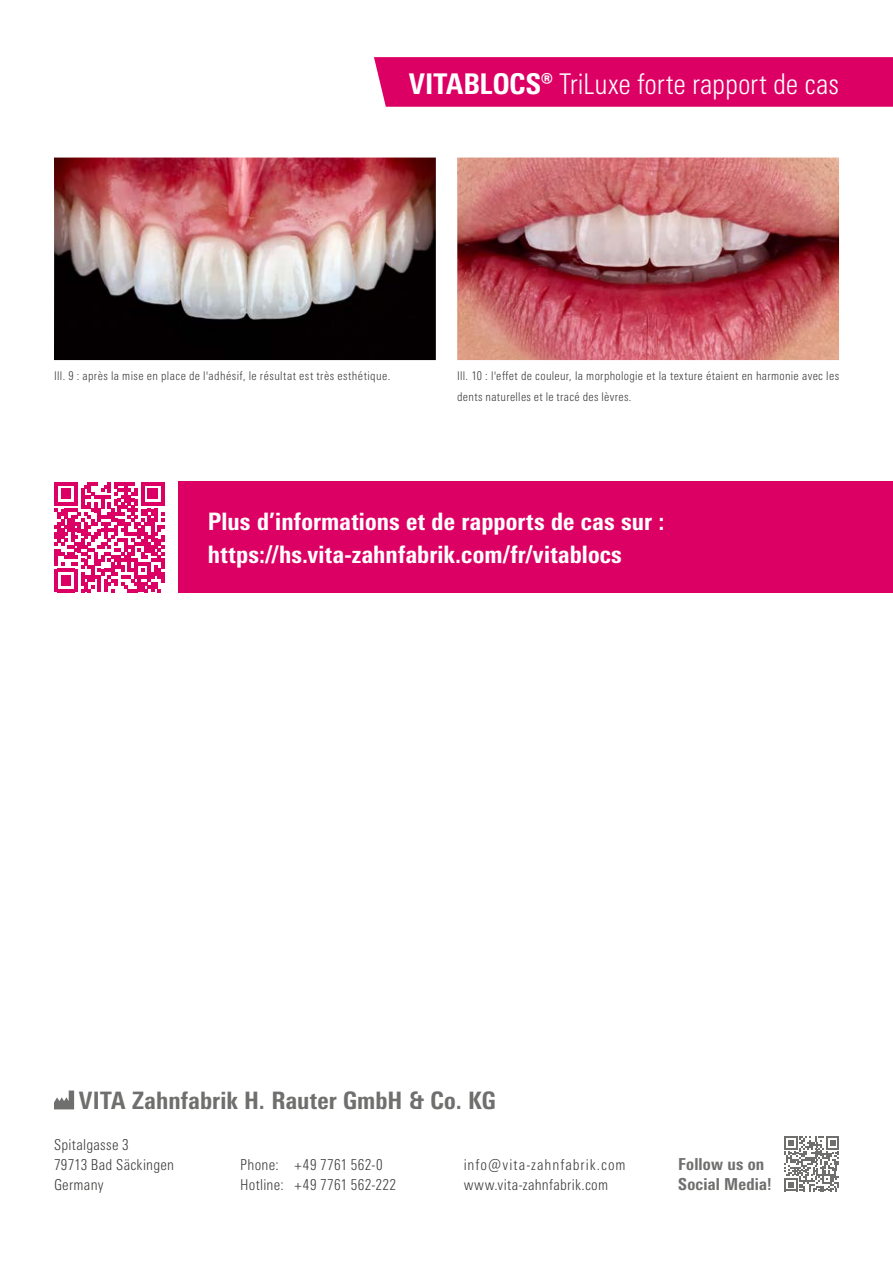
<style>
.page{position:relative;width:893px;height:1263px;background:#fff}
.page>*{position:absolute;margin:0;border:0;box-sizing:border-box;transform-origin:0 0}
.t1{font:300 condensed 28.5px "Univers Next Pro";color:#fff}
.t2{font:800 condensed 24px/33px "Univers Next Pro";letter-spacing:.01em;color:#fff}
.t3{font:800 condensed 24px "Univers Next Pro";letter-spacing:.005em;color:#6f6f6e}
.t4{font:800 condensed 16.5px/20.2px "Univers Next Pro";letter-spacing:.01em;color:#6f6f6e}
.t5{font:300 condensed 15px/20.2px "Univers Next Pro";letter-spacing:.025em;color:#3b3b3a}
.t6{font:300 condensed 15px/20.2px "Univers Next Pro";letter-spacing:.055em;color:#3b3b3a}
.t7{font:300 condensed 12px/20.2px "Univers Next Pro";letter-spacing:.03em;color:#3b3b3a}
.s1{font-weight:800}
</style>
<div class="page">
<img style="left:54px;top:158px;width:382px;height:202px">
<img style="left:457px;top:158px;width:382px;height:202px">
<svg style="left:54px;top:1090px;width:20px;height:19px"></svg>
<svg style="left:784px;top:1136px;width:55px;height:55px"></svg>
<div style="left:178px;top:481px;width:715px;height:112px;background:#dd0064"></div>
<svg style="left:54px;top:482px;width:110px;height:110px"></svg>
<div style="left:374px;top:57px;width:519px;height:50px;background:#dd0064"></div>
<h1 class="t1" style="left:409px;top:67px;width:432px"><span class="s1">VITABLOCS®</span> TriLuxe forte rapport de cas</h1>
<p class="t7" style="left:54px;top:366px;width:338px">Ill. 9 : après la mise en place de l'adhésif, le résultat est très esthétique.</p>
<p class="t7" style="left:457px;top:366px;width:383px">Ill. 10 : l'effet de couleur, la morphologie et la texture étaient en harmonie avec les dents naturelles et le tracé des lèvres.</p>
<h2 class="t2" style="left:208px;top:504px;width:458px">Plus d’informations et de rapports de cas sur : https://hs.vita-zahnfabrik.com/fr/vitablocs</h2>
<h2 class="t3" style="left:79px;top:1086px;width:418px">VITA Zahnfabrik H. Rauter GmbH &amp; Co. KG</h2>
<p class="t5" style="left:54px;top:1134px;width:122px">Spitalgasse 3<br>79713 Bad Säckingen<br>Germany</p>
<p class="t5" style="left:240px;top:1155px;width:157px">Phone: +49 7761 562-0<br>Hotline: +49 7761 562-222</p>
<p class="t6" style="left:464px;top:1155px;width:163px">info@vita-zahnfabrik.com www.vita-zahnfabrik.com</p>
<h3 class="t4" style="left:678px;top:1154px;width:95px">Follow us on<br>Social Media!</h3>
</div>
